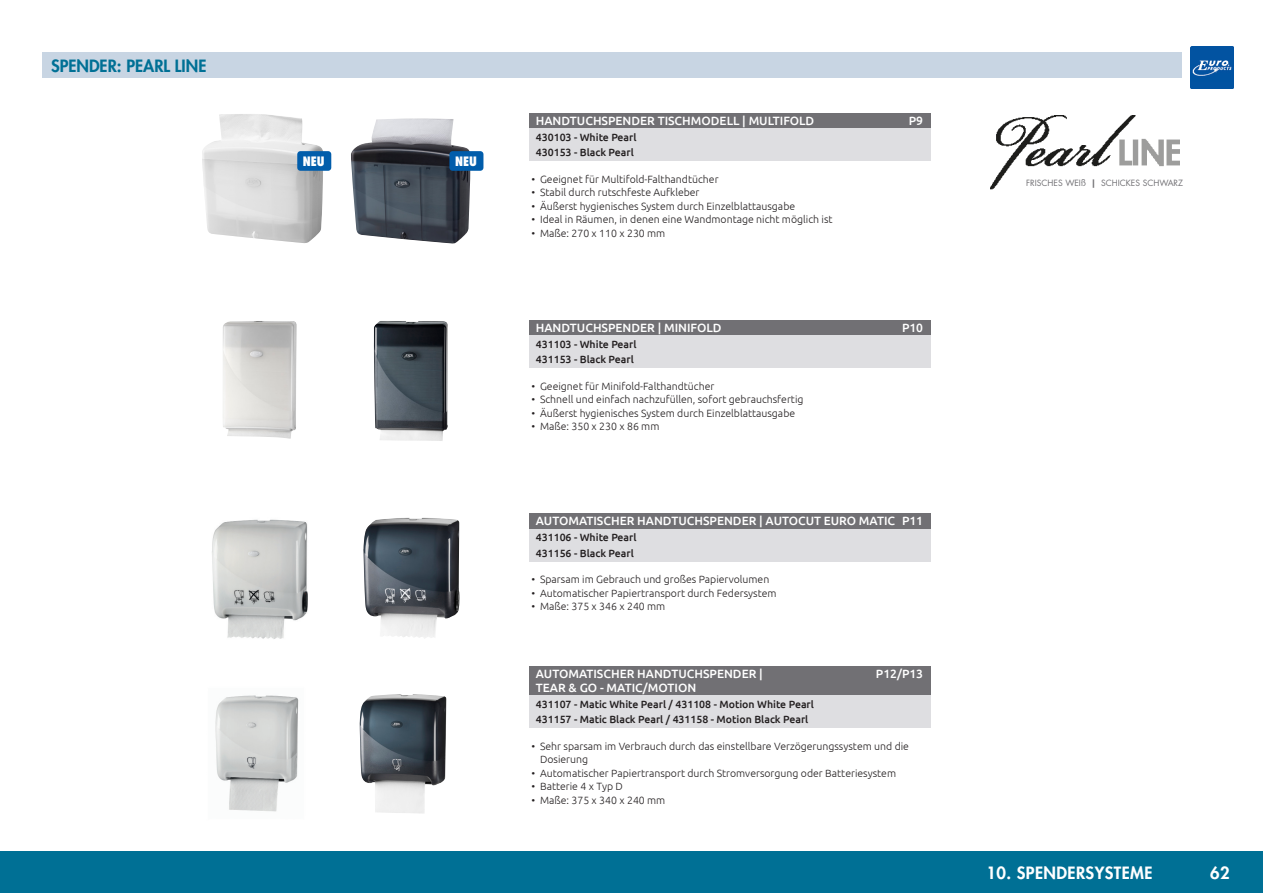
<style>
.page{position:relative;width:1263px;height:893px;background:#fff}
.page>*{position:absolute;margin:0;border:0;box-sizing:border-box;transform-origin:0 0}
.t1{font:800 16.5px "Futura Std";letter-spacing:.025em;color:#fff}
.t2{font:800 16.5px "Futura Std";color:#007095}
.t3{font:800 condensed 12.6px "Futura";color:#fff}
.BALKdonkergrijs{font:500 12px "Ubuntu";color:#fff}
.Tekst_onder_balktekst{font:300 10.5px/13.5px "Ubuntu";color:#231f20}
.BALKdonkergrijs_20{font:500 10.5px "Ubuntu";color:#231f20}
.Hoofdkopjes{font:8.4px "Futura Std";color:#717074}
.s1{font-weight:700}
</style>
<div class="page">
<div style="left:0;top:852px;width:1263px;height:41px;background:#007095"></div>
<img style="left:1191px;top:46px;width:42px;height:43px">
<div style="left:43px;top:53px;width:1139px;height:25px;background:#c8d5e3"></div>
<img style="left:991px;top:116px;width:188px;height:73px">
<div style="left:1009px;top:179px;width:192px;height:17px;background:#fff"></div>
<img style="left:223px;top:321px;width:74px;height:118px">
<img style="left:202px;top:114px;width:121px;height:129px">
<img style="left:374px;top:321px;width:74px;height:120px">
<img style="left:351px;top:118px;width:119px;height:126px">
<img style="left:215px;top:695px;width:84px;height:117px">
<img style="left:360px;top:694px;width:87px;height:120px">
<img style="left:212px;top:519px;width:96px;height:120px">
<img style="left:363px;top:518px;width:96px;height:120px">
<div style="left:297px;top:151px;width:34px;height:20px;background:#015dab;border-radius:3px"></div>
<div style="left:449px;top:151px;width:34px;height:20px;background:#015dab;border-radius:3px"></div>
<div style="left:529px;top:113px;width:402px;height:15px;background:#717074"></div>
<div style="left:529px;top:129px;width:402px;height:16px;background:#dedee1"></div>
<div style="left:529px;top:144px;width:402px;height:16px;background:#dedee1"></div>
<div style="left:529px;top:320px;width:402px;height:15px;background:#717074"></div>
<div style="left:529px;top:336px;width:402px;height:16px;background:#dedee1"></div>
<div style="left:529px;top:351px;width:402px;height:16px;background:#dedee1"></div>
<div style="left:529px;top:513px;width:402px;height:16px;background:#717074"></div>
<div style="left:529px;top:529px;width:402px;height:16px;background:#dedee1"></div>
<div style="left:529px;top:545px;width:402px;height:16px;background:#dedee1"></div>
<div style="left:529px;top:666px;width:402px;height:16px;background:#717074"></div>
<div style="left:529px;top:680px;width:402px;height:15px;background:#717074"></div>
<div style="left:529px;top:696px;width:402px;height:16px;background:#dedee1"></div>
<div style="left:529px;top:711px;width:402px;height:16px;background:#dedee1"></div>
<p class="t2" style="left:51px;top:55px;width:157px">SPENDER: PEARL LINE</p>
<p class="t3" style="left:303px;top:153px;width:23px">NEU</p>
<p class="t3" style="left:455px;top:153px;width:23px">NEU</p>
<p class="BALKdonkergrijs" style="left:536px;top:113px;width:280px">HANDTUCHSPENDER TISCHMODELL | MULTIFOLD</p>
<p class="BALKdonkergrijs" style="left:909px;top:113px;width:16px">P9</p>
<p class="BALKdonkergrijs_20" style="left:536px;top:130px;width:102px">430103 - White Pearl</p>
<p class="BALKdonkergrijs_20" style="left:536px;top:146px;width:99px">430153 - Black Pearl</p>
<p class="Tekst_onder_balktekst" style="left:531px;top:172px;width:189px">• Geeignet für Multifold-Falthandtücher</p>
<p class="Tekst_onder_balktekst" style="left:531px;top:185px;width:170px">• Stabil durch rutschfeste Aufkleber</p>
<p class="Tekst_onder_balktekst" style="left:531px;top:199px;width:265px">• Äußerst hygienisches System durch Einzelblattausgabe</p>
<p class="Tekst_onder_balktekst" style="left:531px;top:212px;width:302px">• Ideal in Räumen, in denen eine Wandmontage nicht möglich ist</p>
<p class="Tekst_onder_balktekst" style="left:531px;top:226px;width:135px">• Maße: 270 x 110 x 230 mm</p>
<p class="BALKdonkergrijs" style="left:536px;top:320px;width:187px">HANDTUCHSPENDER | MINIFOLD</p>
<p class="BALKdonkergrijs" style="left:902px;top:320px;width:23px">P10</p>
<p class="BALKdonkergrijs_20" style="left:536px;top:337px;width:102px">431103 - White Pearl</p>
<p class="BALKdonkergrijs_20" style="left:536px;top:353px;width:99px">431153 - Black Pearl</p>
<p class="Tekst_onder_balktekst" style="left:531px;top:379px;width:184px">• Geeignet für Minifold-Falthandtücher</p>
<p class="Tekst_onder_balktekst" style="left:531px;top:392px;width:273px">• Schnell und einfach nachzufüllen, sofort gebrauchsfertig</p>
<p class="Tekst_onder_balktekst" style="left:531px;top:406px;width:265px">• Äußerst hygienisches System durch Einzelblattausgabe</p>
<p class="Tekst_onder_balktekst" style="left:531px;top:419px;width:129px">• Maße: 350 x 230 x 86 mm</p>
<p class="BALKdonkergrijs" style="left:536px;top:513px;width:389px">AUTOMATISCHER HANDTUCHSPENDER | AUTOCUT EURO MATIC P11</p>
<p class="BALKdonkergrijs_20" style="left:536px;top:531px;width:102px">431106 - White Pearl</p>
<p class="BALKdonkergrijs_20" style="left:536px;top:546px;width:99px">431156 - Black Pearl</p>
<p class="Tekst_onder_balktekst" style="left:531px;top:572px;width:239px">• Sparsam im Gebrauch und großes Papiervolumen</p>
<p class="Tekst_onder_balktekst" style="left:531px;top:586px;width:246px">• Automatischer Papiertransport durch Federsystem</p>
<p class="Tekst_onder_balktekst" style="left:531px;top:599px;width:135px">• Maße: 375 x 346 x 240 mm</p>
<p class="BALKdonkergrijs" style="left:536px;top:666px;width:228px">AUTOMATISCHER HANDTUCHSPENDER |</p>
<p class="BALKdonkergrijs" style="left:876px;top:666px;width:49px">P12/P13</p>
<p class="BALKdonkergrijs" style="left:536px;top:680px;width:162px">TEAR &amp; GO - MATIC/MOTION</p>
<p class="BALKdonkergrijs_20" style="left:536px;top:697px;width:280px">431107 - Matic White Pearl / 431108 - Motion White Pearl</p>
<p class="BALKdonkergrijs_20" style="left:536px;top:713px;width:274px">431157 - Matic Black Pearl / 431158 - Motion Black Pearl</p>
<p class="Tekst_onder_balktekst" style="left:540px;top:739px;width:370px;text-indent:-9px">• Sehr sparsam im Verbrauch durch das einstellbare Verzögerungssystem und die<br>Dosierung</p>
<p class="Tekst_onder_balktekst" style="left:531px;top:766px;width:366px">• Automatischer Papiertransport durch Stromversorgung oder Batteriesystem</p>
<p class="Tekst_onder_balktekst" style="left:531px;top:779px;width:93px">• Batterie 4 x Typ D</p>
<p class="Tekst_onder_balktekst" style="left:531px;top:793px;width:135px">• Maße: 375 x 340 x 240 mm</p>
<p class="Hoofdkopjes" style="left:1026px;top:177px;width:158px">FRISCHES WEIß <span class="s1">|</span> SCHICKES SCHWARZ</p>
<h1 class="t1" style="left:986px;top:862px;width:167px">10. SPENDERSYSTEME</h1>
<h1 class="t1" style="left:1210px;top:862px;width:21px">62</h1>
</div>
